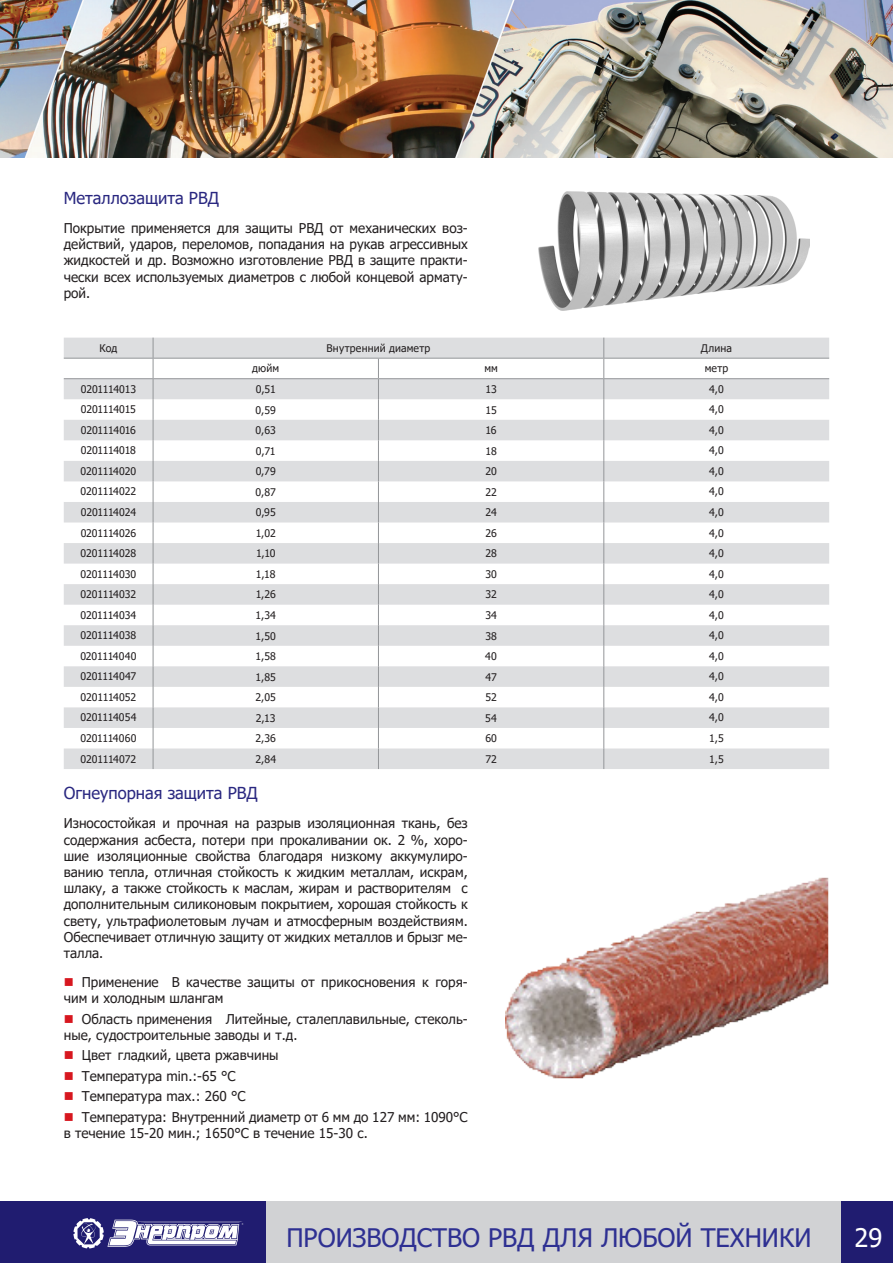
<style>
.page{position:relative;width:893px;height:1263px;background:#fff}
.page>*{position:absolute;margin:0;border:0;box-sizing:border-box;transform-origin:0 0}
.t1{font:25.5px "Tahoma";color:#2e3092}
.t2{font:25.5px "Tahoma";color:#fff}
.t3{font:16.5px "Tahoma";color:#292780}
.Text{font:13.5px/16.2px "Tahoma";color:#231f20}
.Подпись_Рисунки{font:10.5px "Tahoma";letter-spacing:-.01em;color:#231f20}
.Подпись_Рисунки-2{font:10.5px "Tahoma";letter-spacing:-.03em;color:#231f20}
.Подпись_Рисунки-3{font:10.5px "Tahoma";letter-spacing:.015em;color:#231f20}
</style>
<div class="page">
<svg style="left:64px;top:338px;width:765px;height:431px;fill:#dddee0"></svg>
<hr style="left:64px;top:358px;width:89px;height:1px;background:#939598">
<hr style="left:153px;top:358px;width:225px;height:1px;background:#939598">
<svg style="left:153px;top:338px;width:1px;height:431px"></svg>
<hr style="left:378px;top:358px;width:226px;height:1px;background:#939598">
<svg style="left:378px;top:359px;width:1px;height:410px"></svg>
<hr style="left:604px;top:358px;width:225px;height:1px;background:#939598">
<svg style="left:603px;top:338px;width:1px;height:431px"></svg>
<hr style="left:64px;top:378px;width:89px;height:1px;background:#939598">
<hr style="left:153px;top:378px;width:225px;height:1px;background:#939598">
<hr style="left:378px;top:378px;width:226px;height:1px;background:#939598">
<hr style="left:604px;top:378px;width:225px;height:1px;background:#939598">
<img style="left:538px;top:191px;width:272px;height:119px">
<img style="left:505px;top:877px;width:324px;height:202px">
<div style="left:841px;top:1201px;width:52px;height:62px;background:#201c70"></div>
<div style="left:266px;top:1201px;width:575px;height:62px;background:#d1d2d4"></div>
<div style="left:0;top:1201px;width:266px;height:62px;background:#201c70"></div>
<svg style="left:73px;top:1218px;width:170px;height:30px"></svg>
<img style="left:0;top:0;width:893px;height:157px">
<h2 class="t3" style="left:64px;top:187px;width:157px">Металлозащита РВД</h2>
<p class="Text" style="left:64px;top:221px;width:405px;text-align:justify">Покрытие применяется для защиты РВД от механических воз&shy;действий, ударов, переломов, попадания на рукав агрессивных жидкостей и др. Возможно изготовление РВД в защите практи&shy;чески всех используемых диаметров с любой концевой армату&shy;рой.</p>
<p class="Подпись_Рисунки" style="left:99px;top:341px;width:20px">Код</p>
<p class="Подпись_Рисунки-3" style="left:327px;top:341px;width:105px">Внутренний диаметр</p>
<p class="Подпись_Рисунки" style="left:701px;top:341px;width:33px">Длина</p>
<p class="Подпись_Рисунки" style="left:252px;top:362px;width:28px">дюйм</p>
<p class="Подпись_Рисунки" style="left:484px;top:362px;width:15px">мм</p>
<p class="Подпись_Рисунки" style="left:705px;top:361px;width:25px">метр</p>
<p class="Подпись_Рисунки-2" style="left:81px;top:382px;width:57px">0201114013</p>
<p class="Подпись_Рисунки" style="left:256px;top:382px;width:22px">0,51</p>
<p class="Подпись_Рисунки" style="left:485px;top:382px;width:13px">13</p>
<p class="Подпись_Рисунки" style="left:709px;top:382px;width:16px">4,0</p>
<p class="Подпись_Рисунки-2" style="left:81px;top:402px;width:57px">0201114015</p>
<p class="Подпись_Рисунки" style="left:256px;top:403px;width:22px">0,59</p>
<p class="Подпись_Рисунки" style="left:485px;top:403px;width:13px">15</p>
<p class="Подпись_Рисунки" style="left:709px;top:402px;width:16px">4,0</p>
<p class="Подпись_Рисунки-2" style="left:81px;top:423px;width:57px">0201114016</p>
<p class="Подпись_Рисунки" style="left:256px;top:423px;width:22px">0,63</p>
<p class="Подпись_Рисунки" style="left:486px;top:423px;width:13px">16</p>
<p class="Подпись_Рисунки" style="left:709px;top:423px;width:16px">4,0</p>
<p class="Подпись_Рисунки-2" style="left:81px;top:443px;width:57px">0201114018</p>
<p class="Подпись_Рисунки" style="left:256px;top:444px;width:21px">0,71</p>
<p class="Подпись_Рисунки" style="left:485px;top:444px;width:13px">18</p>
<p class="Подпись_Рисунки" style="left:709px;top:443px;width:16px">4,0</p>
<p class="Подпись_Рисунки" style="left:81px;top:464px;width:57px">0201114020</p>
<p class="Подпись_Рисунки" style="left:256px;top:464px;width:22px">0,79</p>
<p class="Подпись_Рисунки" style="left:485px;top:464px;width:13px">20</p>
<p class="Подпись_Рисунки" style="left:709px;top:464px;width:16px">4,0</p>
<p class="Подпись_Рисунки" style="left:81px;top:485px;width:57px">0201114022</p>
<p class="Подпись_Рисунки" style="left:256px;top:485px;width:22px">0,87</p>
<p class="Подпись_Рисунки" style="left:485px;top:485px;width:13px">22</p>
<p class="Подпись_Рисунки" style="left:709px;top:485px;width:16px">4,0</p>
<p class="Подпись_Рисунки" style="left:81px;top:505px;width:57px">0201114024</p>
<p class="Подпись_Рисунки" style="left:256px;top:505px;width:21px">0,95</p>
<p class="Подпись_Рисунки" style="left:485px;top:505px;width:13px">24</p>
<p class="Подпись_Рисунки" style="left:709px;top:505px;width:16px">4,0</p>
<p class="Подпись_Рисунки" style="left:81px;top:526px;width:57px">0201114026</p>
<p class="Подпись_Рисунки" style="left:256px;top:526px;width:22px">1,02</p>
<p class="Подпись_Рисунки" style="left:485px;top:526px;width:13px">26</p>
<p class="Подпись_Рисунки" style="left:709px;top:526px;width:16px">4,0</p>
<p class="Подпись_Рисунки" style="left:81px;top:546px;width:57px">0201114028</p>
<p class="Подпись_Рисунки" style="left:256px;top:546px;width:21px">1,10</p>
<p class="Подпись_Рисунки" style="left:485px;top:546px;width:13px">28</p>
<p class="Подпись_Рисунки" style="left:709px;top:546px;width:16px">4,0</p>
<p class="Подпись_Рисунки" style="left:81px;top:567px;width:57px">0201114030</p>
<p class="Подпись_Рисунки" style="left:256px;top:567px;width:21px">1,18</p>
<p class="Подпись_Рисунки" style="left:485px;top:567px;width:13px">30</p>
<p class="Подпись_Рисунки" style="left:709px;top:567px;width:16px">4,0</p>
<p class="Подпись_Рисунки" style="left:81px;top:587px;width:57px">0201114032</p>
<p class="Подпись_Рисунки" style="left:256px;top:588px;width:22px">1,26</p>
<p class="Подпись_Рисунки" style="left:485px;top:588px;width:13px">32</p>
<p class="Подпись_Рисунки" style="left:709px;top:587px;width:16px">4,0</p>
<p class="Подпись_Рисунки" style="left:81px;top:608px;width:57px">0201114034</p>
<p class="Подпись_Рисунки" style="left:256px;top:608px;width:22px">1,34</p>
<p class="Подпись_Рисунки" style="left:485px;top:608px;width:13px">34</p>
<p class="Подпись_Рисунки" style="left:709px;top:608px;width:16px">4,0</p>
<p class="Подпись_Рисунки" style="left:81px;top:628px;width:57px">0201114038</p>
<p class="Подпись_Рисунки" style="left:256px;top:629px;width:22px">1,50</p>
<p class="Подпись_Рисунки" style="left:485px;top:629px;width:13px">38</p>
<p class="Подпись_Рисунки" style="left:709px;top:628px;width:16px">4,0</p>
<p class="Подпись_Рисунки" style="left:80px;top:649px;width:58px">0201114040</p>
<p class="Подпись_Рисунки" style="left:256px;top:649px;width:22px">1,58</p>
<p class="Подпись_Рисунки" style="left:485px;top:649px;width:13px">40</p>
<p class="Подпись_Рисунки" style="left:709px;top:649px;width:16px">4,0</p>
<p class="Подпись_Рисунки" style="left:81px;top:669px;width:57px">0201114047</p>
<p class="Подпись_Рисунки" style="left:256px;top:670px;width:22px">1,85</p>
<p class="Подпись_Рисунки" style="left:485px;top:670px;width:13px">47</p>
<p class="Подпись_Рисунки" style="left:709px;top:669px;width:16px">4,0</p>
<p class="Подпись_Рисунки" style="left:81px;top:690px;width:57px">0201114052</p>
<p class="Подпись_Рисунки" style="left:256px;top:690px;width:22px">2,05</p>
<p class="Подпись_Рисунки" style="left:485px;top:690px;width:13px">52</p>
<p class="Подпись_Рисунки" style="left:709px;top:690px;width:16px">4,0</p>
<p class="Подпись_Рисунки" style="left:80px;top:710px;width:57px">0201114054</p>
<p class="Подпись_Рисунки" style="left:256px;top:711px;width:21px">2,13</p>
<p class="Подпись_Рисунки" style="left:485px;top:711px;width:13px">54</p>
<p class="Подпись_Рисунки" style="left:709px;top:710px;width:16px">4,0</p>
<p class="Подпись_Рисунки" style="left:80px;top:731px;width:58px">0201114060</p>
<p class="Подпись_Рисунки" style="left:255px;top:731px;width:22px">2,36</p>
<p class="Подпись_Рисунки" style="left:485px;top:731px;width:13px">60</p>
<p class="Подпись_Рисунки" style="left:709px;top:731px;width:16px">1,5</p>
<p class="Подпись_Рисунки" style="left:81px;top:752px;width:57px">0201114072</p>
<p class="Подпись_Рисунки" style="left:255px;top:752px;width:22px">2,84</p>
<p class="Подпись_Рисунки" style="left:485px;top:752px;width:13px">72</p>
<p class="Подпись_Рисунки" style="left:709px;top:752px;width:16px">1,5</p>
<h2 class="t3" style="left:64px;top:782px;width:196px">Огнеупорная защита РВД</h2>
<p class="Text" style="left:64px;top:816px;width:405px;text-align:justify">Износостойкая и прочная на разрыв изоляционная ткань, без содержания асбеста, потери при прокаливании ок. 2 %, хоро&shy;шие изоляционные свойства благодаря низкому аккумулиро&shy;ванию тепла, отличная стойкость к жидким металлам, искрам, шлаку, а также стойкость к маслам, жирам и растворителям с дополнительным силиконовым покрытием, хорошая стойкость к свету, ультрафиолетовым лучам и атмосферным воздействиям.<br>Обеспечивает отличную защиту от жидких металлов и брызг ме&shy;талла.</p>
<p class="Text" style="left:64px;top:975px;width:405px;text-indent:18px">Применение В качестве защиты от прикосновения к горя&shy;чим и холодным шлангам</p>
<p class="Text" style="left:64px;top:1011px;width:405px;text-indent:18px">Область применения Литейные, сталеплавильные, стеколь&shy;ные, судостроительные заводы и т.д.</p>
<p class="Text" style="left:82px;top:1048px;width:198px">Цвет гладкий, цвета ржавчины</p>
<p class="Text" style="left:82px;top:1068px;width:155px">Температура min.:-65 °C</p>
<p class="Text" style="left:82px;top:1089px;width:165px">Температура max.: 260 °C</p>
<p class="Text" style="left:64px;top:1109px;width:405px;text-indent:18px">Температура: Внутренний диаметр от 6 мм до 127 мм: 1090°C в течение 15-20 мин.; 1650°C в течение 15-30 с.</p>
<h1 class="t1" style="left:286px;top:1220px;width:527px">ПРОИЗВОДСТВО РВД ДЛЯ ЛЮБОЙ ТЕХНИКИ</h1>
<h1 class="t2" style="left:854px;top:1220px;width:29px">29</h1>
</div>
